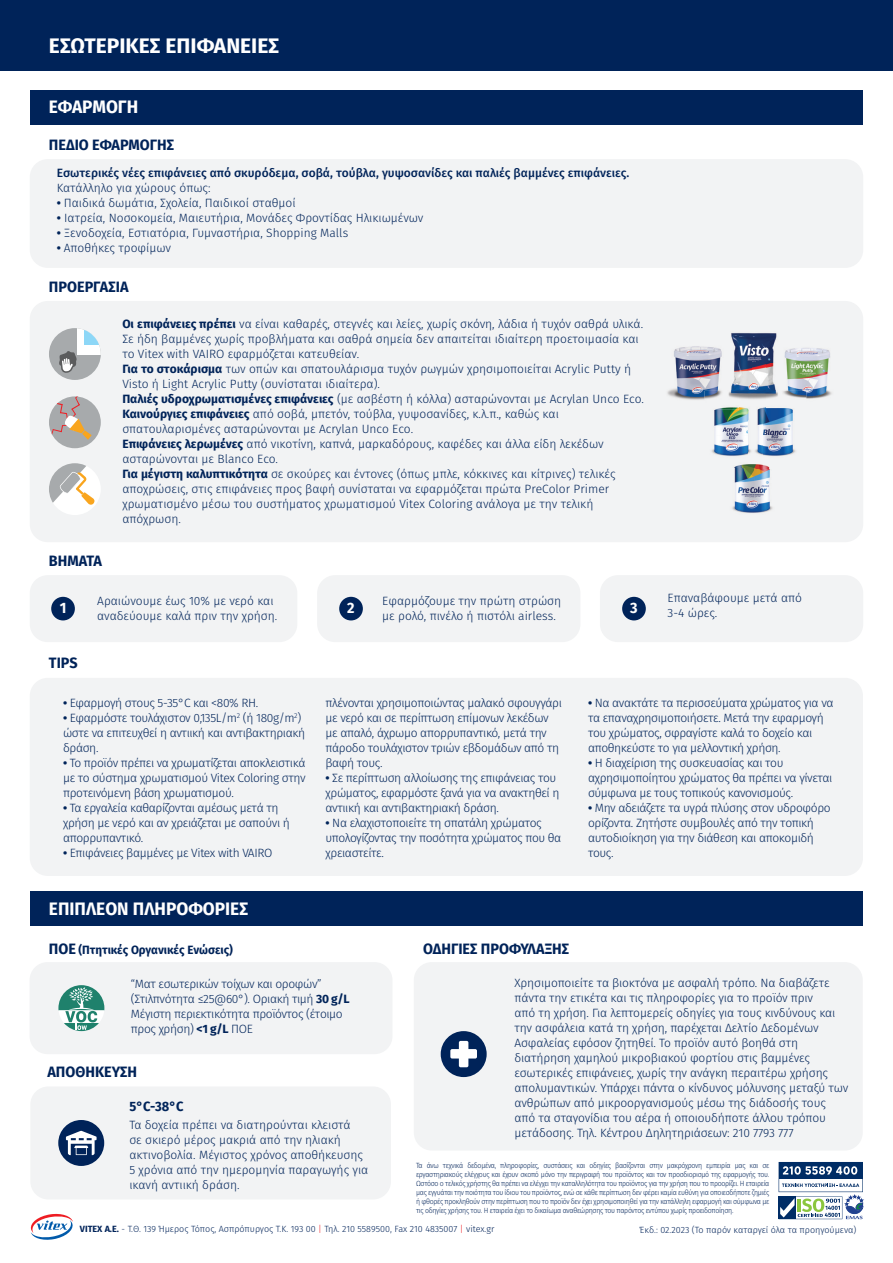
<style>
.page{position:relative;width:893px;height:1263px;background:#fff}
.page>*{position:absolute;margin:0;border:0;box-sizing:border-box;transform-origin:0 0}
.t1{font:700 21px "Fira Sans";color:#fff}
.t2{font:700 18px "Fira Sans";color:#fff;scale:.96 1}
.t3{font:700 15px "Fira Sans";color:#002359;scale:.96 1}
.t4{font:700 15px "Fira Sans";color:#fff;scale:.96 1}
.t5{font:700 13.5px "Fira Sans";color:#002359;scale:.96 1}
.t6{font:300 12px/15px "Fira Sans";letter-spacing:-.01em;color:#002359}
.t7{font:300 12px/15px "Fira Sans";letter-spacing:-.03em;color:#002359}
.t8{font:500 12px "Fira Sans";color:#002359}
.t9{font:700 12px "Fira Sans";color:#002359;scale:.96 1}
.t10{font:300 9px "Fira Sans";color:#002359}
.t11{font:300 7.5px/9px "Fira Sans";letter-spacing:-.04em;color:#002359;text-align:justify;scale:.93 1}
.s1{font-weight:700}
.s2{font-size:15px}
.s3{color:#ee1d23}
</style>
<div class="page">
<div style="left:30px;top:575px;width:267px;height:67px;background:#f2f3f4;border-radius:18px"></div>
<div style="left:317px;top:575px;width:263px;height:67px;background:#f2f3f4;border-radius:18px"></div>
<div style="left:600px;top:575px;width:263px;height:67px;background:#f2f3f4;border-radius:18px"></div>
<div style="left:30px;top:90px;width:833px;height:34px;background:#002359"></div>
<div style="left:30px;top:892px;width:833px;height:34px;background:#002359"></div>
<div style="left:30px;top:962px;width:362px;height:92px;background:#f2f3f4;border-radius:18px"></div>
<div style="left:414px;top:962px;width:449px;height:188px;background:#f2f3f4;border-radius:18px"></div>
<svg style="left:58px;top:985px;width:46px;height:46px"></svg>
<div style="left:30px;top:1086px;width:361px;height:113px;background:#f2f3f4;border-radius:18px"></div>
<div style="left:30px;top:301px;width:833px;height:241px;background:#f2f3f4;border-radius:18px"></div>
<div style="left:30px;top:678px;width:833px;height:198px;background:#f2f3f4;border-radius:18px"></div>
<div style="left:58px;top:1120px;width:46px;height:46px;background:#002359;border-radius:50%"></div>
<svg style="left:66px;top:1131px;width:31px;height:24px"></svg>
<div style="left:441px;top:1031px;width:46px;height:46px;background:#002359;border-radius:50%"></div>
<svg style="left:450px;top:1041px;width:27px;height:26px"></svg>
<div style="left:51px;top:597px;width:24px;height:23px;background:#002359;border-radius:50%"></div>
<div style="left:339px;top:597px;width:24px;height:23px;background:#002359;border-radius:50%"></div>
<div style="left:622px;top:597px;width:24px;height:23px;background:#002359;border-radius:50%"></div>
<div style="left:0;top:0;width:893px;height:70px;background:#002359"></div>
<svg style="left:30px;top:1213px;width:43px;height:27px"></svg>
<svg style="left:779px;top:1162px;width:84px;height:57px"></svg>
<div style="left:30px;top:159px;width:833px;height:109px;background:#f2f3f4;border-radius:18px"></div>
<svg style="left:49px;top:463px;width:51px;height:52px"></svg>
<div style="left:49px;top:328px;width:52px;height:52px;background:#a7aaac;border-radius:26px"></div>
<div style="left:77px;top:328px;width:24px;height:27px;background:#fff"></div>
<svg style="left:85px;top:328px;width:16px;height:17px"></svg>
<svg style="left:59px;top:351px;width:18px;height:22px"></svg>
<div style="left:49px;top:396px;width:52px;height:52px;background:#a7aaac;border-radius:26px"></div>
<svg style="left:50px;top:396px;width:42px;height:44px"></svg>
<img style="left:711px;top:407px;width:37px;height:49px">
<img style="left:763px;top:407px;width:33px;height:49px">
<img style="left:748px;top:408px;width:15px;height:47px">
<img style="left:732px;top:464px;width:41px;height:49px">
<img style="left:667px;top:346px;width:55px;height:54px">
<img style="left:705px;top:391px;width:34px;height:19px">
<img style="left:731px;top:333px;width:46px;height:28px">
<img style="left:739px;top:361px;width:27px;height:30px">
<svg style="left:739px;top:391px;width:9px;height:8px"></svg>
<img style="left:748px;top:391px;width:18px;height:8px">
<img style="left:725px;top:335px;width:14px;height:67px">
<img style="left:784px;top:348px;width:48px;height:51px">
<img style="left:766px;top:391px;width:40px;height:17px">
<img style="left:766px;top:336px;width:15px;height:66px">
<h1 class="t1" style="left:49px;top:31px;width:232px">ΕΣΩΤΕΡΙΚΕΣ ΕΠΙΦΑΝΕΙΕΣ</h1>
<h2 class="t2" style="left:49px;top:94px;width:95px">ΕΦΑΡΜΟΓΗ</h2>
<p class="t3" style="left:49px;top:134px;width:132px">ΠΕ∆ΙΟ ΕΦΑΡΜΟΓΗΣ</p>
<p class="t8" style="left:57px;top:165px;width:574px">Εσωτερικές νέες επιφάνειες από σκυρόδεµα, σοβά, τούβλα, γυψοσανίδες και παλιές βαµµένες επιφάνειες.</p>
<p class="t6" style="left:57px;top:182px;width:155px">Κατάλληλο για χώρους όπως:</p>
<p class="t6" style="left:57px;top:197px;width:240px"><span class="s1">•</span> Παιδικά δωµάτια, Σχολεία, Παιδικοί σταθµοί</p>
<p class="t6" style="left:57px;top:212px;width:368px"><span class="s1">•</span> Ιατρεία, Νοσοκοµεία, Μαιευτήρια, Μονάδες Φροντίδας Ηλικιωµένων</p>
<p class="t6" style="left:57px;top:227px;width:293px"><span class="s1">•</span> Ξενοδοχεία, Εστιατόρια, Γυµναστήρια, Shopping Malls</p>
<p class="t6" style="left:57px;top:242px;width:116px"><span class="s1">•</span> Αποθήκες τροφίµων</p>
<p class="t3" style="left:49px;top:276px;width:84px">ΠΡΟΕΡΓΑΣΙΑ</p>
<p class="t3" style="left:49px;top:551px;width:57px">ΒΗΜΑΤΑ</p>
<p class="t6" style="left:122px;top:317px;width:523px"><span class="s1">Οι επιφάνειες πρέπει</span> να είναι καθαρές, στεγνές και λείες, χωρίς σκόνη, λάδια ή τυχόν σαθρά υλικά.<br>Σε ήδη βαµµένες χωρίς προβλήµατα και σαθρά σηµεία δεν απαιτείται ιδιαίτερη προετοιµασία και το Vitex with VAIRO εφαρµόζεται κατευθείαν.<br><span class="s1">Για το στοκάρισµα</span> των οπών και σπατουλάρισµα τυχόν ρωγµών χρησιµοποιείται Acrylic Putty ή Visto ή Light Acrylic Putty (συνίσταται ιδιαίτερα).<br><span class="s1">Παλιές υδροχρωµατισµένες επιφάνειες</span> (µε ασβέστη ή κόλλα) ασταρώνονται µε Acrylan Unco Eco.<br><span class="s1">Καινούργιες επιφάνειες</span> από σοβά, µπετόν, τούβλα, γυψοσανίδες, κ.λ.π., καθώς και σπατουλαρισµένες ασταρώνονται µε Acrylan Unco Eco.<br><span class="s1">Επιφάνειες λερωµένες</span> από νικοτίνη, καπνά, µαρκαδόρους, καφέδες και άλλα είδη λεκέδων ασταρώνονται µε Blanco Eco.<br><span class="s1">Για µέγιστη καλυπτικότητα</span> σε σκούρες και έντονες (όπως µπλε, κόκκινες και κίτρινες) τελικές αποχρώσεις, στις επιφάνειες προς βαφή συνίσταται να εφαρµόζεται πρώτα PreColor Primer χρωµατισµένο µέσω του συστήµατος χρωµατισµού Vitex Coloring ανάλογα µε την τελική απόχρωση.</p>
<p class="t6" style="left:97px;top:594px;width:182px">Αραιώνουµε έως 10% µε νερό και αναδεύουµε καλά πριν την χρήση.</p>
<p class="t6" style="left:382px;top:594px;width:180px">Εφαρµόζουµε την πρώτη στρώση µε ρολό, πινέλο ή πιστόλι airless.</p>
<p class="t6" style="left:668px;top:592px;width:136px">Επαναβάφουµε µετά από<br>3-4 ώρες.</p>
<p class="t4" style="left:60px;top:597px;width:8px">1</p>
<p class="t4" style="left:347px;top:597px;width:9px">2</p>
<p class="t4" style="left:630px;top:597px;width:9px">3</p>
<p class="t3" style="left:49px;top:652px;width:31px">TIPS</p>
<p class="t7" style="left:63px;top:696px;width:197px"><span class="s1">•</span> Εφαρµογή στους 5-35°C και &lt;80% RH.</p>
<p class="t7" style="left:63px;top:711px;width:244px"><span class="s1">•</span> Εφαρµόστε τουλάχιστον 0,135L/m<sup>2</sup> (ή 180g/m<sup>2</sup>) ώστε να επιτευχθεί η αντιική και αντιβακτηριακή δράση.</p>
<p class="t6" style="left:63px;top:756px;width:244px;text-align:justify"><span class="s1">•</span> Το προϊόν πρέπει να χρωµατίζεται αποκλειστικά µε το σύστηµα χρωµατισµού Vitex Coloring στην προτεινόµενη βάση χρωµατισµού.</p>
<p class="t7" style="left:63px;top:801px;width:228px"><span class="s1">•</span> Τα εργαλεία καθαρίζονται αµέσως µετά τη χρήση µε νερό και αν χρειάζεται µε σαπούνι ή απορρυπαντικό.</p>
<p class="t7" style="left:63px;top:846px;width:211px"><span class="s1">•</span> Επιφάνειες βαµµένες µε Vitex with VAIRO</p>
<h2 class="t2" style="left:49px;top:895px;width:209px">ΕΠΙΠΛΕΟΝ ΠΛΗΡΟΦΟΡΙΕΣ</h2>
<p class="t7" style="left:326px;top:696px;width:238px">πλένονται χρησιµοποιώντας µαλακό σφουγγάρι µε νερό και σε περίπτωση επίµονων λεκέδων µε απαλό, άχρωµο απορρυπαντικό, µετά την πάροδο τουλάχιστον τριών εβδοµάδων από τη βαφή τους.</p>
<p class="t7" style="left:326px;top:771px;width:235px"><span class="s1">•</span> Σε περίπτωση αλλοίωσης της επιφάνειας του χρώµατος, εφαρµόστε ξανά για να ανακτηθεί η αντιική και αντιβακτηριακή δράση.</p>
<p class="t7" style="left:326px;top:816px;width:237px"><span class="s1">•</span> Να ελαχιστοποιείτε τη σπατάλη χρώµατος υπολογίζοντας την ποσότητα χρώµατος που θα χρειαστείτε.</p>
<p class="t7" style="left:588px;top:696px;width:247px"><span class="s1">•</span> Να ανακτάτε τα περισσεύµατα χρώµατος για να τα επαναχρησιµοποιήσετε. Μετά την εφαρµογή του χρώµατος, σφραγίστε καλά το δοχείο και αποθηκεύστε το για µελλοντική χρήση.</p>
<p class="t7" style="left:588px;top:756px;width:246px"><span class="s1">•</span> Η διαχείριση της συσκευασίας και του αχρησιµοποίητου χρώµατος θα πρέπει να γίνεται σύµφωνα µε τους τοπικούς κανονισµούς.</p>
<p class="t7" style="left:588px;top:801px;width:244px"><span class="s1">•</span> Μην αδειάζετε τα υγρά πλύσης στον υδροφόρο ορίζοντα. Ζητήστε συµβουλές από την τοπική αυτοδιοίκηση για την διάθεση και αποκοµιδή τους.</p>
<p class="t9" style="left:49px;top:941px;width:193px"><span class="s2">ΠΟΕ</span> (Πτητικές Οργανικές Ενώσεις)</p>
<p class="t3" style="left:423px;top:938px;width:153px">Ο∆ΗΓΙΕΣ ΠΡΟΦΥΛΑΞΗΣ</p>
<p class="t7" style="left:131px;top:977px;width:220px">“Ματ εσωτερικών τοίχων και οροφών” (Στιλπνότητα ≤25@60°). Οριακή τιµή <span class="s1">30 g/L </span>Μέγιστη περιεκτικότητα προϊόντος (έτοιµο προς χρήση) <span class="s1">&lt;1 g/L</span> ΠΟΕ</p>
<p class="t6" style="left:514px;top:976px;width:335px">Χρησιµοποιείτε τα βιοκτόνα µε ασφαλή τρόπο. Να διαβάζετε πάντα την ετικέτα και τις πληροφορίες για το προϊόν πριν<br>από τη χρήση. Για λεπτοµερείς οδηγίες για τους κινδύνους και την ασφάλεια κατά τη χρήση, παρέχεται ∆ελτίο ∆εδοµένων Ασφαλείας εφόσον ζητηθεί. Το προϊόν αυτό βοηθά στη διατήρηση χαµηλού µικροβιακού φορτίου στις βαµµένες εσωτερικές επιφάνειες, χωρίς την ανάγκη περαιτέρω χρήσης απολυµαντικών. Υπάρχει πάντα ο κίνδυνος µόλυνσης µεταξύ των ανθρώπων από µικροοργανισµούς µέσω της διάδοσής τους από τα σταγονίδια του αέρα ή οποιουδήποτε άλλου τρόπου µετάδοσης. Τηλ. Κέντρου ∆ηλητηριάσεων: 210 7793 777</p>
<p class="t3" style="left:47px;top:1061px;width:95px">ΑΠΟΘΗΚΕΥΣΗ</p>
<p class="t5" style="left:129px;top:1097px;width:58px">5°C-38°C</p>
<p class="t6" style="left:129px;top:1118px;width:240px">Τα δοχεία πρέπει να διατηρούνται κλειστά<br>σε σκιερό µέρος µακριά από την ηλιακή ακτινοβολία. Μέγιστος χρόνος αποθήκευσης 5 χρόνια από την ηµεροµηνία παραγωγής για ικανή αντιική δράση.</p>
<p class="t11" style="left:416px;top:1161px;width:381px">Τα άνω τεχνικά δεδοµένα, πληροφορίες, συστάσεις και οδηγίες βασίζονται στην µακρόχρονη εµπειρία µας και σε εργαστηριακούς ελέγχους και έχουν σκοπό µόνο την περιγραφή του προϊόντος και τον προσδιορισµό της εφαρµογής του.<br>Ωστόσο ο τελικός χρήστης θα πρέπει να ελέγχει την καταλληλότητα του προϊόντος για την χρήση που το προορίζει. Η εταιρεία µας εγγυάται την ποιότητα του ίδιου του προϊόντος, ενώ σε κάθε περίπτωση δεν φέρει καµία ευθύνη για οποιεσδήποτε ζηµιές ή φθορές προκληθούν στην περίπτωση που το προϊόν δεν έχει χρησιµοποιηθεί για την κατάλληλη εφαρµογή και σύµφωνα µε τις οδηγίες χρήσης του. Η εταιρεία έχει το δικαίωµα αναθεώρησης του παρόντος εντύπου χωρίς προειδοποίηση.</p>
<p class="t10" style="left:80px;top:1223px;width:416px"><span class="s1">VITEX A.E.</span> - T.Θ. 139 Ήµερος Τόπος, Ασπρόπυργος Τ.Κ. 193 00 <span class="s3">|</span> Τηλ. 210 5589500, Fax 210 4835007 <span class="s3">|</span> vitex.gr</p>
<p class="t10" style="left:640px;top:1223px;width:218px">Έκδ.: 02.2023 (Το παρόν καταργεί όλα τα προηγούµενα)</p>
</div>
